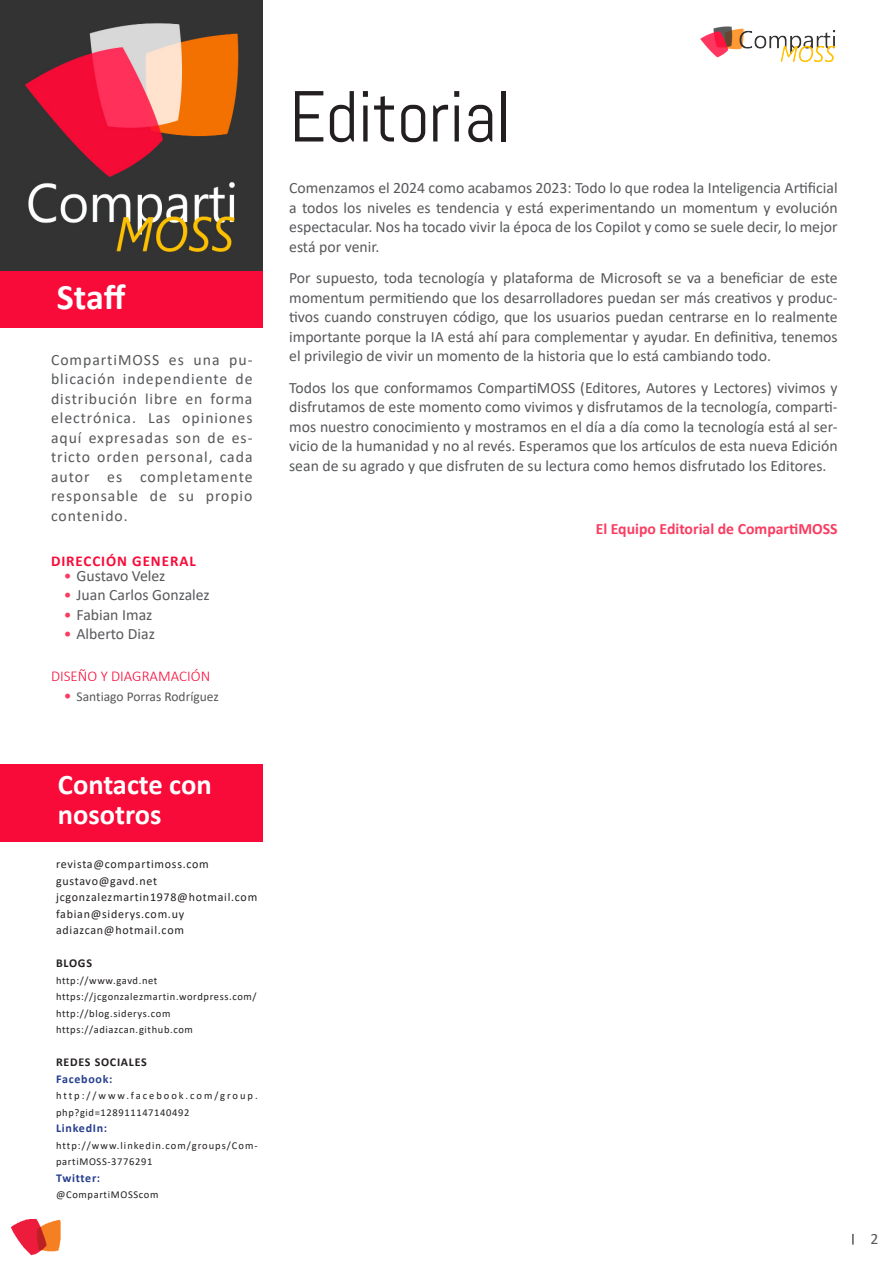
<style>
.page{position:relative;width:893px;height:1263px;background:#fff}
.page>*{position:absolute;margin:0;border:0;box-sizing:border-box;transform-origin:0 0}
.t1{font:72px "Abel";letter-spacing:-.01em;color:#231f20}
.text{font:700 36px "Calibri";color:#fff}
.text-2{font:700 28.5px/30px "Calibri";color:#fff}
.text-3{font:15.75px/19.5px "Calibri";color:#57585a;text-align:justify}
.t2{font:700 15.75px "Calibri";color:#fa3c61}
.Paragraph_CompartiMO{font:300 15px "Calibri";color:#f90b39}
.text-4{font:700 15px "Calibri";letter-spacing:.06em;color:#f90b39}
.t3{font:13.5px "Calibri";color:#57585a}
.text-5{font:12px "Calibri";letter-spacing:.06em;color:#231f20}
.text-6{font:700 12px "Calibri";letter-spacing:.06em;color:#253f8e}
.text-7{font:700 12px "Calibri";letter-spacing:.06em;color:#231f20}
.text-8{font:10.5px "Calibri";letter-spacing:.06em;color:#231f20}
.text-9{font:10.5px/16.5px "Calibri";letter-spacing:.115em;color:#231f20}
.text-10{font:10.5px/16.5px "Calibri";letter-spacing:.085em;color:#231f20}
.s1{color:#fa3c61}
.s2{font-size:15.75px;color:#fa3c61}
</style>
<div class="page">
<img style="left:12px;top:1219px;width:49px;height:36px">
<svg style="left:852px;top:1234px;width:2px;height:10px"></svg>
<img style="left:700px;top:26px;width:136px;height:36px">
<div style="left:0;top:270px;width:263px;height:58px;background:#f90b39"></div>
<div style="left:0;top:764px;width:263px;height:77px;background:#f90b39"></div>
<img style="left:0;top:0;width:263px;height:270px">
<p class="text" style="left:57px;top:272px;width:70px">Staff</p>
<p class="text-3" style="left:51px;top:349px;width:203px">CompartiMOSS es una pu&shy;blicación independiente de distribución libre en forma electrónica. Las opiniones aquí expresadas son de es&shy;tricto orden personal, cada autor es completamente responsable de su propio contenido.</p>
<p class="text-4" style="left:51px;top:550px;width:146px">DIRECCIÓN GENERAL</p>
<p class="text-3" style="left:64px;top:565px;width:103px"><span class="s1">•</span> Gustavo Velez</p>
<p class="text-3" style="left:64px;top:585px;width:148px"><span class="s1">•</span> Juan Carlos Gonzalez</p>
<p class="text-3" style="left:64px;top:604px;width:90px"><span class="s1">•</span> Fabian Imaz</p>
<p class="text-3" style="left:64px;top:624px;width:93px"><span class="s1">•</span> Alberto Diaz</p>
<p class="Paragraph_CompartiMO" style="left:51px;top:667px;width:161px">DISEÑO Y DIAGRAMACIÓN</p>
<p class="t3" style="left:64px;top:687px;width:157px"><span class="s2">•</span> Santiago Porras Rodríguez</p>
<p class="text-2" style="left:58px;top:769px;width:155px">Contacte con nosotros</p>
<p class="text-5" style="left:56px;top:856px;width:154px">revista@compartimoss.com</p>
<p class="text-5" style="left:56px;top:872px;width:102px">gustavo@gavd.net</p>
<p class="text-5" style="left:56px;top:889px;width:203px">jcgonzalezmartin1978@hotmail.com</p>
<p class="text-5" style="left:56px;top:905px;width:130px">fabian@siderys.com.uy</p>
<p class="text-5" style="left:56px;top:922px;width:129px">adiazcan@hotmail.com</p>
<p class="text-7" style="left:56px;top:954px;width:37px">BLOGS</p>
<p class="text-8" style="left:56px;top:973px;width:103px">http://www.gavd.net</p>
<p class="text-8" style="left:56px;top:989px;width:202px">https://jcgonzalezmartin.wordpress.com/</p>
<p class="text-8" style="left:56px;top:1006px;width:116px">http://blog.siderys.com</p>
<p class="text-8" style="left:56px;top:1022px;width:138px">https://adiazcan.github.com</p>
<p class="text-7" style="left:56px;top:1053px;width:92px">REDES SOCIALES</p>
<p class="text-6" style="left:56px;top:1070px;width:58px">Facebook:</p>
<p class="text-9" style="left:56px;top:1087px;width:203px">http://www.facebook.com/group. php?gid=128911147140492</p>
<p class="text-6" style="left:56px;top:1119px;width:53px">LinkedIn:</p>
<p class="text-10" style="left:56px;top:1136px;width:203px">http://www.linkedin.com/groups/Com&shy;partiMOSS-3776291</p>
<p class="text-6" style="left:56px;top:1169px;width:46px">Twitter:</p>
<p class="text-8" style="left:56px;top:1187px;width:104px">@CompartiMOSScom</p>
<p class="t1" style="left:289px;top:71px;width:224px">Editorial</p>
<p class="text-3" style="left:289px;top:178px;width:550px">Comenzamos el 2024 como acabamos 2023: Todo lo que rodea la Inteligencia Artificial a todos los niveles es tendencia y está experimentando un momentum y evolución espectacular. Nos ha tocado vivir la época de los Copilot y como se suele decir, lo mejor está por venir.</p>
<p class="text-3" style="left:289px;top:268px;width:550px">Por supuesto, toda tecnología y plataforma de Microsoft se va a beneficiar de este momentum permitiendo que los desarrolladores puedan ser más creativos y produc&shy;tivos cuando construyen código, que los usuarios puedan centrarse en lo realmente importante porque la IA está ahí para complementar y ayudar. En definitiva, tenemos el privilegio de vivir un momento de la historia que lo está cambiando todo.</p>
<p class="text-3" style="left:289px;top:377px;width:550px">Todos los que conformamos CompartiMOSS (Editores, Autores y Lectores) vivimos y disfrutamos de este momento como vivimos y disfrutamos de la tecnología, comparti&shy;mos nuestro conocimiento y mostramos en el día a día como la tecnología está al ser&shy;vicio de la humanidad y no al revés. Esperamos que los artículos de esta nueva Edición sean de su agrado y que disfruten de su lectura como hemos disfrutado los Editores.</p>
<p class="t2" style="left:596px;top:517px;width:243px">El Equipo Editorial de CompartiMOSS</p>
<p class="text-3" style="left:870px;top:1228px;width:9px">2</p>
</div>
